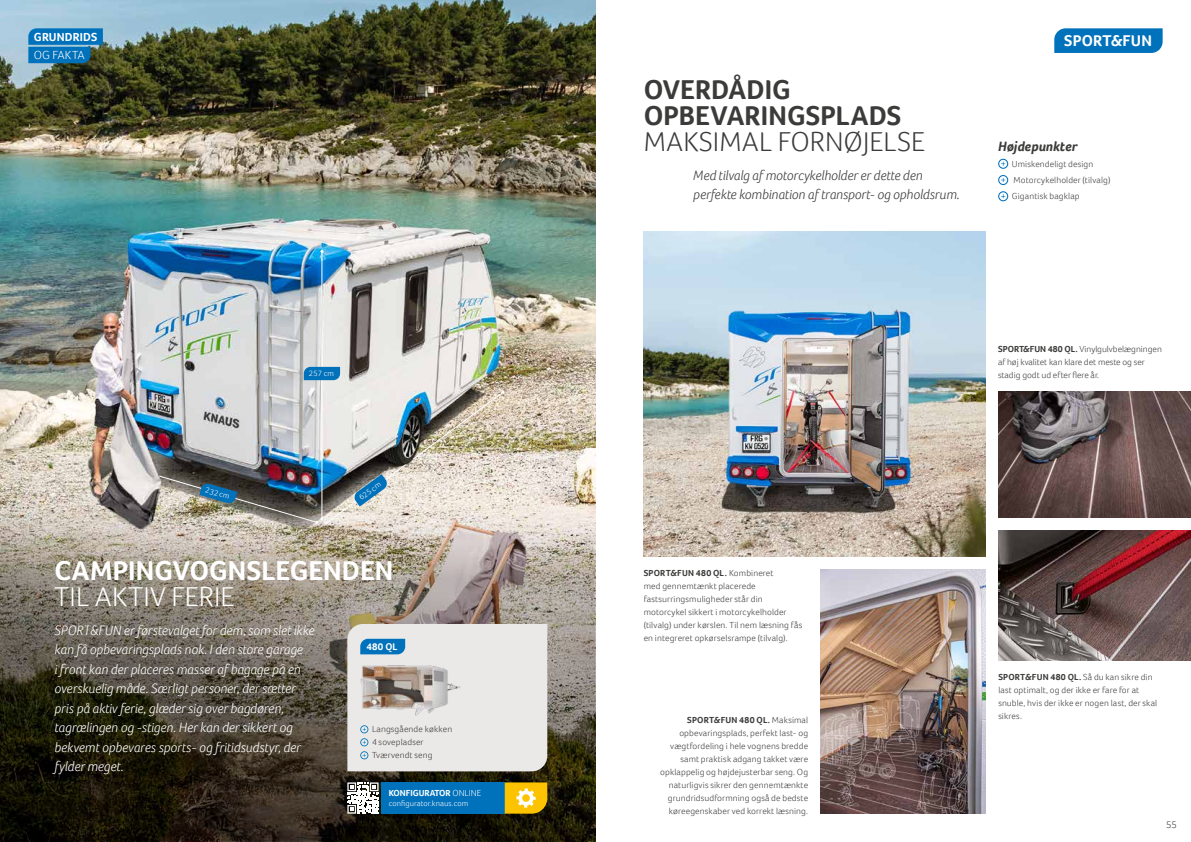
<style>
.page{position:relative;width:1191px;height:842px;background:#fff}
.page>*{position:absolute;margin:0;border:0;box-sizing:border-box;transform-origin:0 0}
.t1{font:700 28px/26px "Foco";letter-spacing:.005em;color:#3b3b3a}
.t2{font:700 28px "Foco";letter-spacing:.005em;color:#fff}
.t3{font:300 28px "Foco";letter-spacing:.005em;color:#3b3b3a}
.t4{font:300 28px "Foco";letter-spacing:.01em;color:#fff}
.t5{font:700 16px "Foco";letter-spacing:.01em;color:#fff}
.t6{font:italic 300 14px/19.5px "Foco";color:#fff}
.t7{font:italic 300 14px/19.5px "Foco";color:#3b3b3a}
.t8{font:italic 700 14px "Foco";color:#3b3b3a}
.t9{font:700 12px "Foco";letter-spacing:.01em;color:#fff}
.t10{font:300 12px "Foco";color:#fff}
.t11{font:700 10px "Foco";color:#fff}
.t12{font:300 10px "Foco";color:#3b3b3a}
.t13{font:300 9px/13px "Foco";letter-spacing:.01em;color:#3b3b3a}
.t14{font:700 9px "Foco";color:#fff}
.t15{font:300 8px "Foco";letter-spacing:.005em;color:#fff}
.s1{font-weight:300}
.s2{font-weight:700}
</style>
<div class="page">
<img style="left:0;top:0;width:595px;height:493px">
<img style="left:643px;top:232px;width:342px;height:325px">
<img style="left:998px;top:391px;width:193px;height:127px">
<img style="left:998px;top:531px;width:193px;height:130px">
<img style="left:821px;top:570px;width:164px;height:244px">
<hr style="left:321px;top:251px;width:1px;height:268px;background:#fff">
<img style="left:412px;top:391px;width:92px;height:69px">
<svg style="left:304px;top:367px;width:36px;height:13px"></svg>
<img style="left:159px;top:464px;width:247px;height:29px">
<svg style="left:0;top:493px;width:595px;height:349px;background:#6d665a"></svg>
<svg style="left:1054px;top:28px;width:108px;height:25px;background:#0976bd"></svg>
<svg style="left:347px;top:782px;width:31px;height:32px"></svg>
<div style="left:381px;top:782px;width:124px;height:32px;background:#0071bb"></div>
<svg style="left:505px;top:782px;width:42px;height:32px"></svg>
<svg style="left:347px;top:624px;width:200px;height:147px;background:#dadbda"></svg>
<svg style="left:998px;top:159px;width:10px;height:10px"></svg>
<svg style="left:998px;top:175px;width:10px;height:10px"></svg>
<svg style="left:998px;top:191px;width:10px;height:10px"></svg>
<svg style="left:28px;top:28px;width:75px;height:35px;background:#1274b0"></svg>
<h3 class="t9" style="left:34px;top:29px;width:65px">GRUNDRIDS</h3>
<h3 class="t10" style="left:34px;top:47px;width:52px">OG FAKTA</h3>
<p class="t15" style="left:207px;top:485px;width:27px;rotate:16deg">232 cm</p>
<p class="t15" style="left:309px;top:368px;width:27px">257 cm</p>
<p class="t15" style="left:357px;top:494px;width:27px;rotate:-36deg">625 cm</p>
<h1 class="t2" style="left:55px;top:552px;width:340px">CAMPINGVOGNSLEGENDEN</h1>
<h1 class="t4" style="left:55px;top:578px;width:181px">TIL AKTIV FERIE</h1>
<p class="t6" style="left:55px;top:620px;width:261px">SPORT&amp;FUN er førstevalget for dem, som slet ikke kan få opbevaringsplads nok. I den store garage<br>i front kan der placeres masser af bagage på en overskuelig måde. Særligt personer, der sætter pris på aktiv ferie, glæder sig over bagdøren, tagrælingen og -stigen. Her kan der sikkert og bekvemt opbevares sports- og fritidsudstyr, der fylder meget.</p>
<p class="t11" style="left:366px;top:640px;width:33px">480 QL</p>
<p class="t13" style="left:372px;top:723px;width:82px">Langsgående køkken<br>4 sovepladser<br>Tværvendt seng</p>
<p class="t14" style="left:389px;top:787px;width:94px">KONFIGURATOR <span class="s1">ONLINE</span></p>
<p class="t15" style="left:389px;top:798px;width:81px">configurator.knaus.com</p>
<h1 class="t1" style="left:643px;top:76px;width:259px">OVERDÅDIG<br>OPBEVARINGSPLADS</h1>
<h1 class="t3" style="left:643px;top:123px;width:283px">MAKSIMAL FORNØJELSE</h1>
<h3 class="t7" style="left:693px;top:165px;width:268px">Med tilvalg af motorcykelholder er dette den perfekte kombination af transport- og opholdsrum.</h3>
<h2 class="t5" style="left:1064px;top:30px;width:89px">SPORT&amp;FUN</h2>
<h3 class="t8" style="left:998px;top:137px;width:81px">Højdepunkter</h3>
<p class="t13" style="left:1011px;top:156px;width:100px;line-height:16.2px">Umiskendeligt design<br>Motorcykelholder (tilvalg)<br>Gigantisk bagklap</p>
<p class="t13" style="left:998px;top:342px;width:165px"><span class="s2">SPORT&amp;FUN 480 QL.</span> Vinylgulvbelægningen af høj kvalitet kan klare det meste og ser stadig godt ud efter flere år.</p>
<p class="t13" style="left:643px;top:567px;width:160px"><span class="s2">SPORT&amp;FUN 480 QL.</span> Kombineret<br>med gennemtænkt placerede fastsurringsmuligheder står din motorcykel sikkert i motorcykelholder (tilvalg) under kørslen. Til nem læsning fås en integreret opkørselsrampe (tilvalg).</p>
<p class="t13" style="left:660px;top:713px;width:149px;text-align:right"><span class="s2">SPORT&amp;FUN 480 QL.</span> Maksimal opbevaringsplads, perfekt last- og vægtfordeling i hele vognens bredde samt praktisk adgang takket være opklappelig og højdejusterbar seng. Og naturligvis sikrer den gennemtænkte grundridsudformning også de bedste køreegenskaber ved korrekt læsning.</p>
<p class="t13" style="left:998px;top:671px;width:160px"><span class="s2">SPORT&amp;FUN 480 QL.</span> Så du kan sikre din last optimalt, og der ikke er fare for at snuble, hvis der ikke er nogen last, der skal sikres.</p>
<p class="t12" style="left:1166px;top:818px;width:12px">55</p>
</div>
